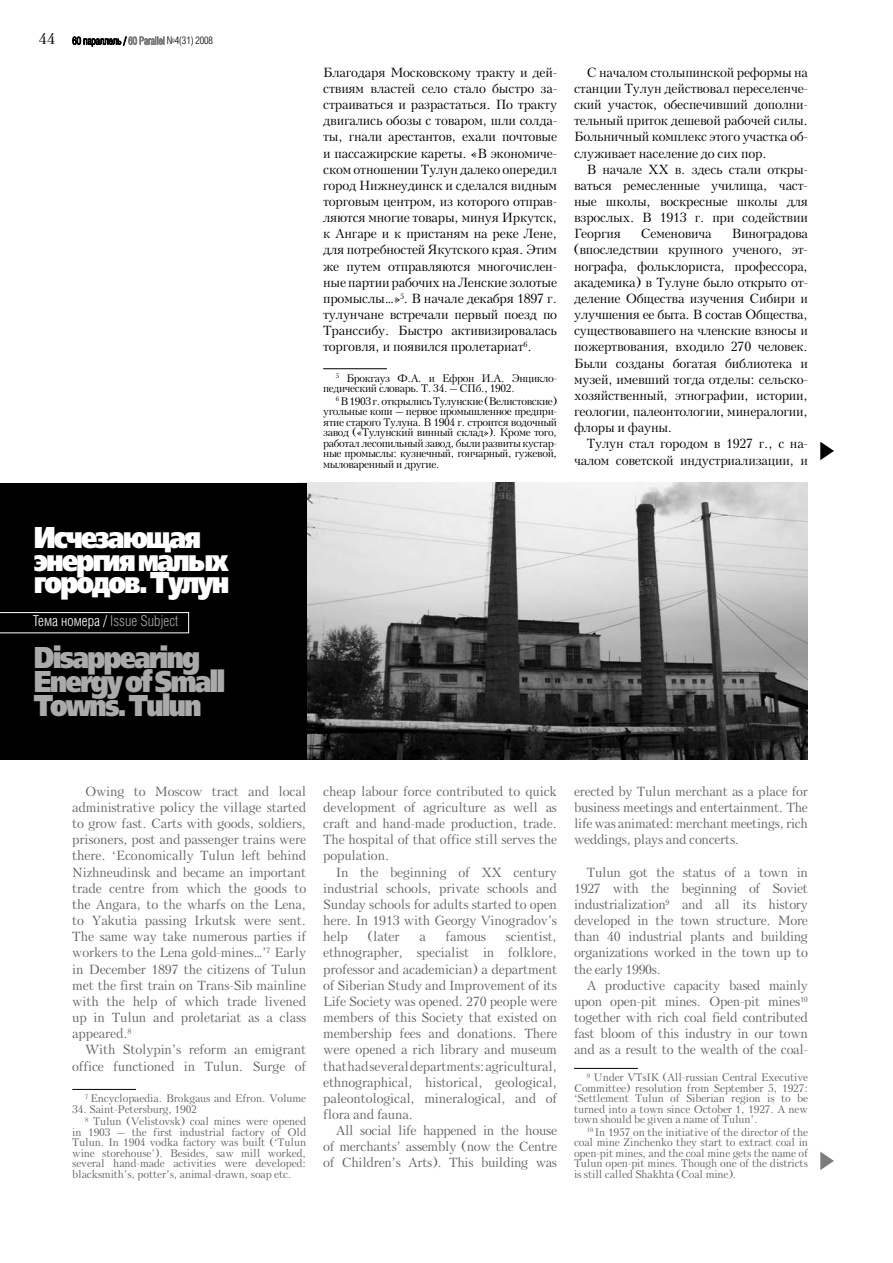
<style>
.page{position:relative;width:893px;height:1263px;background:#fff}
.page>*{position:absolute;margin:0;border:0;box-sizing:border-box;transform-origin:0 0}
.t1{font:30px/24px "Free Set Black C";letter-spacing:-.075em;color:#aaa;scale:.85 1}
.t2{font:30px/22.5px "Free Set Black C";letter-spacing:-.075em;color:#fff;scale:.85 1}
.t3{font:300 15px "Helios Cond";color:#aaa}
.t4{font:12.75px/16.2px "Kudrashov C";letter-spacing:-.02em;color:#636363;text-align:justify}
.t5{font:12.75px/16.2px "Kudrashov C";letter-spacing:-.02em;color:#000;text-align:justify}
.t6{font:10.5px/10.5px "Kudrashov C";letter-spacing:-.02em;color:#636363;text-align:justify}
.t7{font:10.5px/10.5px "Kudrashov C";letter-spacing:-.04em;color:#000}
.t8{font:300 10.5px "Helios Cond";letter-spacing:-.01em;color:#000}
.s1{font-family:"Kudrashov C";font-weight:400;font-size:15px}
.s2{color:#7c7c7c}
.s3{color:#fff}
</style>
<div class="page">
<svg style="left:820px;top:442px;width:14px;height:18px"></svg>
<svg style="left:820px;top:1152px;width:14px;height:18px"></svg>
<img style="left:306px;top:483px;width:501px;height:277px">
<div style="left:0;top:483px;width:306px;height:277px;background:#000"></div>
<svg style="left:0;top:612px;width:189px;height:21px"></svg>
<hr style="left:323px;top:368px;width:64px;height:1px;background:#000">
<hr style="left:72px;top:1089px;width:64px;height:1px;background:#000">
<hr style="left:574px;top:1068px;width:64px;height:1px;background:#000">
<svg style="left:73px;top:37px;width:91px;height:10px"></svg>
<p class="t8" style="left:39px;top:35px;width:176px"><span class="s1">44</span> 60 параллель / <span class="s2">60 Parallel</span> №4(31) 2008</p>
<h1 class="t2" style="left:34px;top:528px;width:232px">Исчезающая энергия малых городов. Тулун</h1>
<p class="t3" style="left:33px;top:612px;width:147px"><span class="s3">Тема номера /</span> Issue Subject</p>
<h1 class="t1" style="left:34px;top:647px;width:227px">Disappearing<br>Energy of Small<br>Towns. Tulun</h1>
<p class="t5" style="left:323px;top:64px;width:236px">Благодаря Московскому тракту и дей&shy;ствиям властей село стало быстро за&shy;страиваться и разрастаться. По тракту двигались обозы с товаром, шли солда&shy;ты, гнали арестантов, ехали почтовые и пассажирские кареты. «В экономиче&shy;ском отношении Тулун далеко опередил город Нижнеудинск и сделался видным торговым центром, из которого отправ&shy;ляются многие товары, минуя Иркутск, к Ангаре и к пристаням на реке Лене, для потребностей Якутского края. Этим же путем отправляются многочислен&shy;ные партии рабочих на Ленские золотые промыслы…»<sup>5</sup>. В начале декабря 1897 г. тулунчане встречали первый поезд по Транссибу. Быстро активизировалась торговля, и появился пролетариат<sup>6</sup>.</p>
<p class="t7" style="left:323px;top:373px;width:235px;text-indent:13px"><sup>5</sup> Брокгауз Ф.А. и Ефрон И.А. Энцикло&shy;педический словарь. Т. 34. – СПб., 1902.</p>
<p class="t7" style="left:323px;top:396px;width:236px;text-align:justify;text-indent:13px"><sup>6</sup> В 1903 г. открылись Тулунские (Велистовские) угольные копи – первое промышленное предпри&shy;ятие старого Тулуна. В 1904 г. строится водочный завод («Тулунский винный склад»). Кроме того, работал лесопильный завод, были развиты кустар&shy;ные промыслы: кузнечный, гончарный, гужевой, мыловаренный и другие.</p>
<p class="t5" style="left:574px;top:64px;width:235px;text-indent:13px">С началом столыпинской реформы на станции Тулун действовал переселенче&shy;ский участок, обеспечивший дополни&shy;тельный приток дешевой рабочей силы.<br>Больничный комплекс этого участка об&shy;служивает население до сих пор.</p>
<p class="t5" style="left:574px;top:161px;width:235px;text-indent:13px">В начале ХХ в. здесь стали откры&shy;ваться ремесленные училища, част&shy;ные школы, воскресные школы для взрослых. В 1913 г. при содействии Георгия</p>
<p class="t5" style="left:641px;top:226px;width:72px">Семеновича</p>
<p class="t5" style="left:574px;top:226px;width:235px;text-indent:158px">Виноградова (впоследствии крупного ученого, эт&shy;нографа, фольклориста, профессора, академика) в Тулуне было открыто от&shy;деление Общества изучения Сибири и улучшения ее быта. В состав Общества, существовавшего на членские взносы и пожертвования, входило 270 человек.<br>Были созданы богатая библиотека и музей, имевший тогда отделы: сельско&shy;хозяйственный, этнографии, истории, геологии, палеонтологии, минералогии, флоры и фауны.</p>
<p class="t5" style="left:574px;top:436px;width:235px;text-align:right">Тулун стал городом в 1927 г., с на&shy;чалом советской индустриализации, и</p>
<p class="t4" style="left:72px;top:783px;width:236px;text-indent:13px">Owing to Moscow tract and local administrative policy the village started to grow fast. Carts with goods, soldiers, prisoners, post and passenger trains were there. ‘Economically Tulun left behind Nizhneudinsk and became an important trade centre from which the goods to the Angara, to the wharfs on the Lena, to Yakutia passing Irkutsk were sent.<br>The same way take numerous parties if workers to the Lena gold-mines…’<sup>7</sup> Early in December 1897 the citizens of Tulun met the first train on Trans-Sib mainline with the help of which trade livened up in Tulun and proletariat as a class appeared.<sup>8</sup></p>
<p class="t4" style="left:72px;top:1042px;width:235px;text-align:right">With Stolypin’s reform an emigrant office functioned in Tulun. Surge of</p>
<p class="t6" style="left:85px;top:1093px;width:223px"><sup>7</sup> Encyclopaedia. Brokgaus and Efron. Volume</p>
<p class="t6" style="left:85px;top:1103px;width:223px;line-height:12.8px;text-indent:-13px">34. Saint-Petersburg, 1902<br><sup>8</sup> Tulun (Velistovsk) coal mines were opened</p>
<p class="t6" style="left:72px;top:1127px;width:235px">in 1903 – the first industrial factory of Old Tulun. In 1904 vodka factory was built (‘Tulun wine storehouse’). Besides, saw mill worked, several hand-made activities were developed: blacksmith’s, potter’s, animal-drawn, soap etc.</p>
<p class="t4" style="left:323px;top:783px;width:236px">cheap labour force contributed to quick development of agriculture as well as craft and hand-made production, trade.<br>The hospital of that office still serves the population.</p>
<p class="t4" style="left:323px;top:864px;width:235px;text-indent:13px">In the beginning of XX century industrial schools, private schools and Sunday schools for adults started to open here. In 1913 with Georgy Vinogradov’s help</p>
<p class="t4" style="left:368px;top:929px;width:34px">(later</p>
<p class="t4" style="left:419px;top:929px;width:8px">a</p>
<p class="t4" style="left:446px;top:929px;width:42px">famous</p>
<p class="t4" style="left:323px;top:929px;width:236px;text-indent:183px">scientist, ethnographer, specialist in folklore, professor and academician) a department of Siberian Study and Improvement of its Life Society was opened. 270 people were members of this Society that existed on membership fees and donations. There were opened a rich library and museum that had several departments: agricultural, ethnographical, historical, geological, paleontological, mineralogical, and of flora and fauna.</p>
<p class="t4" style="left:323px;top:1123px;width:235px;text-indent:13px">All social life happened in the house of merchants’ assembly (now the Centre of Children’s Arts). This building was</p>
<p class="t4" style="left:574px;top:783px;width:236px">erected by Tulun merchant as a place for business meetings and entertainment. The life was animated: merchant meetings, rich weddings, plays and concerts.</p>
<p class="t4" style="left:574px;top:864px;width:235px;text-indent:13px">Tulun got the status of a town in 1927 with the beginning of Soviet industrialization<sup>9</sup> and all its history developed in the town structure. More than 40 industrial plants and building organizations worked in the town up to the early 1990s.</p>
<p class="t4" style="left:574px;top:977px;width:236px;text-indent:13px">A productive capacity based mainly upon open-pit mines. Open-pit mines<sup>10 </sup>together with rich coal field contributed fast bloom of this industry in our town and as a result to the wealth of the coal-</p>
<p class="t6" style="left:574px;top:1072px;width:235px;text-indent:13px"><sup>9</sup> Under VTsIK (All-russian Central Executive Committee) resolution from September 5, 1927: ‘Settlement Tulun of Siberian region is to be turned into a town since October 1, 1927. A new town should be given a name of Tulun’.</p>
<p class="t6" style="left:574px;top:1127px;width:236px;text-indent:13px"><sup>10</sup> In 1957 on the initiative of the director of the coal mine Zinchenko they start to extract coal in open-pit mines, and the coal mine gets the name of Tulun open-pit mines. Though one of the districts is still called Shakhta (Coal mine).</p>
</div>
